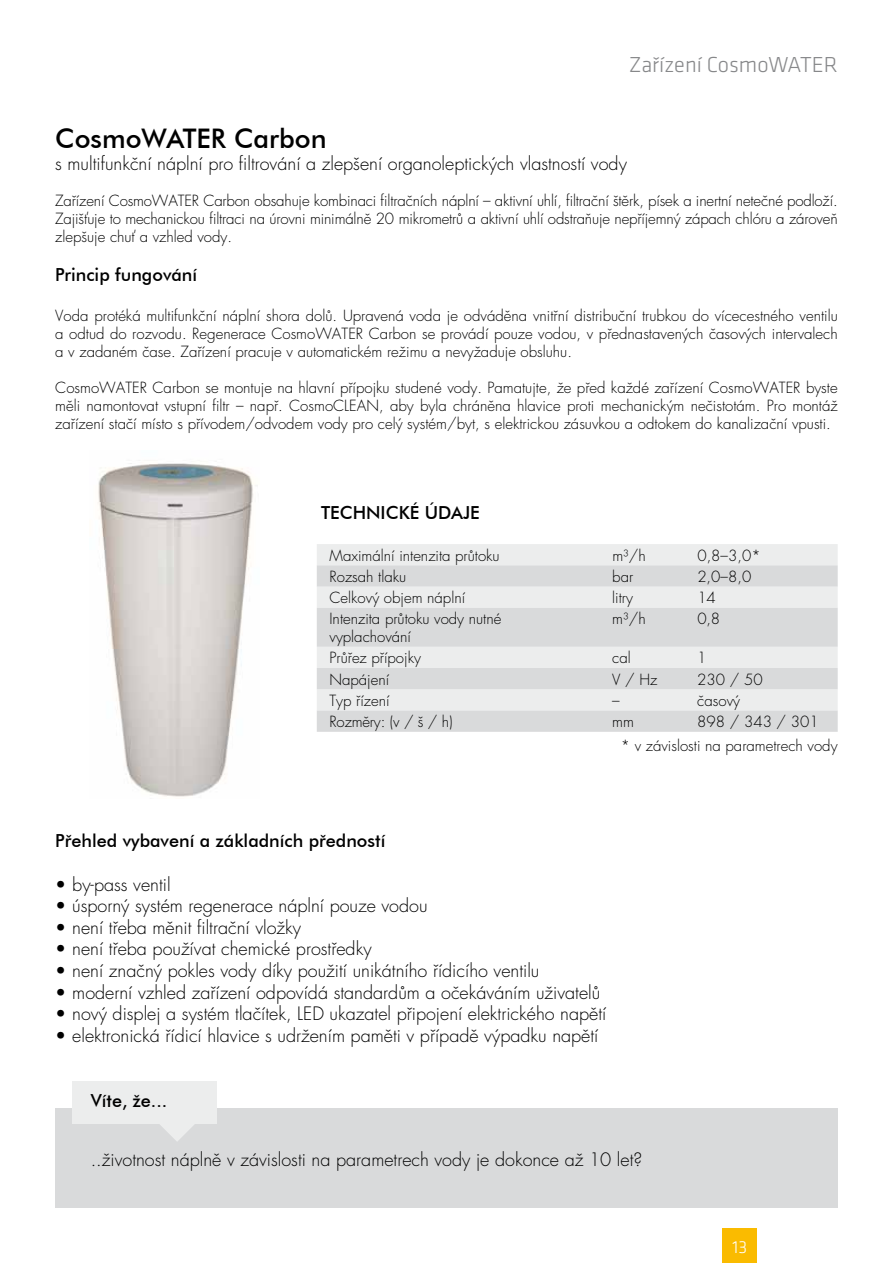
<style>
.page{position:relative;width:893px;height:1263px;background:#fff}
.page>*{position:absolute;margin:0;border:0;box-sizing:border-box;transform-origin:0 0}
.t1{font:500 27px "Futura CE";color:#000}
.t2{font:300 22.5px "GC Klavika";color:#87888a}
.t3{font:18px "Futura CE Light";color:#000}
.t4{font:500 18px "Futura CE";color:#000}
.t5{font:300 18px "GC Klavika";color:#fff}
.t6{font:15px/18px "Futura CE Light";color:#000;text-align:justify}
</style>
<div class="page">
<div style="left:723px;top:1229px;width:34px;height:34px;background:#fabb00"></div>
<img style="left:98px;top:463px;width:160px;height:334px">
<div style="left:317px;top:544px;width:521px;height:21px;background:#eceded"></div>
<svg style="left:317px;top:565px;width:521px;height:167px;fill:#d9dadb"></svg>
<div style="left:55px;top:1108px;width:783px;height:100px;background:#d9dadb"></div>
<div style="left:72px;top:1081px;width:145px;height:42px;background:#eceded"></div>
<svg style="left:153px;top:1123px;width:47px;height:18px"></svg>
<h2 class="t2" style="left:629px;top:51px;width:210px">Zařízení CosmoWATER</h2>
<h1 class="t1" style="left:55px;top:122px;width:273px">CosmoWATER Carbon</h1>
<p class="t3" style="left:55px;top:153px;width:573px">s multifunkční náplní pro filtrování a zlepšení organoleptických vlastností vody</p>
<p class="t6" style="left:55px;top:192px;width:784px">Zařízení CosmoWATER Carbon obsahuje kombinaci filtračních náplní – aktivní uhlí, filtrační štěrk, písek a inertní netečné podloží.<br>Zajišťuje to mechanickou filtraci na úrovni minimálně 20 mikrometrů a aktivní uhlí odstraňuje nepříjemný zápach chlóru a zároveň zlepšuje chuť a vzhled vody.</p>
<p class="t4" style="left:55px;top:264px;width:144px">Princip fungování</p>
<p class="t6" style="left:55px;top:307px;width:784px">Voda protéká multifunkční náplní shora dolů. Upravená voda je odváděna vnitřní distribuční trubkou do vícecestného ventilu a odtud do rozvodu. Regenerace CosmoWATER Carbon se provádí pouze vodou, v přednastavených časových intervalech a v zadaném čase. Zařízení pracuje v automatickém režimu a nevyžaduje obsluhu.</p>
<p class="t6" style="left:55px;top:379px;width:784px">CosmoWATER Carbon se montuje na hlavní přípojku studené vody. Pamatujte, že před každé zařízení CosmoWATER byste měli namontovat vstupní filtr – např. CosmoCLEAN, aby byla chráněna hlavice proti mechanickým nečistotám. Pro montáž zařízení stačí místo s přívodem/odvodem vody pro celý systém/byt, s elektrickou zásuvkou a odtokem do kanalizační vpusti.</p>
<p class="t4" style="left:321px;top:501px;width:160px">TECHNICKÉ ÚDAJE</p>
<p class="t6" style="left:330px;top:547px;width:172px">Maximální intenzita průtoku</p>
<p class="t6" style="left:612px;top:547px;width:35px">m³/h</p>
<p class="t6" style="left:697px;top:547px;width:65px">0,8–3,0*</p>
<p class="t6" style="left:330px;top:568px;width:78px">Rozsah tlaku</p>
<p class="t6" style="left:612px;top:568px;width:22px">bar</p>
<p class="t6" style="left:697px;top:568px;width:55px">2,0–8,0</p>
<p class="t6" style="left:329px;top:589px;width:137px">Celkový objem náplní</p>
<p class="t6" style="left:612px;top:589px;width:22px">litry</p>
<p class="t6" style="left:697px;top:589px;width:20px">14</p>
<p class="t6" style="left:329px;top:611px;width:173px">Intenzita průtoku vody nutné vyplachování</p>
<p class="t6" style="left:612px;top:611px;width:35px">m³/h</p>
<p class="t6" style="left:697px;top:611px;width:24px">0,8</p>
<p class="t6" style="left:329px;top:650px;width:93px">Průřez přípojky</p>
<p class="t6" style="left:612px;top:650px;width:20px">cal</p>
<p class="t6" style="left:697px;top:650px;width:11px">1</p>
<p class="t6" style="left:329px;top:671px;width:61px">Napájení</p>
<p class="t6" style="left:612px;top:671px;width:47px">V / Hz</p>
<p class="t6" style="left:697px;top:671px;width:67px">230 / 50</p>
<p class="t6" style="left:329px;top:692px;width:62px">Typ řízení</p>
<p class="t6" style="left:612px;top:692px;width:9px">–</p>
<p class="t6" style="left:697px;top:692px;width:44px">časový</p>
<p class="t6" style="left:329px;top:713px;width:125px">Rozměry: (v / š / h)</p>
<p class="t6" style="left:612px;top:713px;width:23px">mm</p>
<p class="t6" style="left:621px;top:711px;width:218px;line-height:23.4px;text-indent:77px">898 / 343 / 301<br>* v závislosti na parametrech vody</p>
<p class="t4" style="left:55px;top:830px;width:332px">Pøehled vybavení a základních pøedností</p>
<p class="t3" style="left:55px;top:874px;width:117px">• by-pass ventil</p>
<p class="t3" style="left:55px;top:895px;width:374px">• úsporný systém regenerace náplní pouze vodou</p>
<p class="t3" style="left:55px;top:917px;width:247px">• není třeba měnit filtrační vložky</p>
<p class="t3" style="left:55px;top:938px;width:318px">• není třeba používat chemické prostředky</p>
<p class="t3" style="left:55px;top:960px;width:486px">• není značný pokles vody díky použití unikátního řídicího ventilu</p>
<p class="t3" style="left:55px;top:982px;width:547px">• moderní vzhled zařízení odpovídá standardům a očekáváním uživatelů</p>
<p class="t3" style="left:55px;top:1003px;width:553px">• nový displej a systém tlačítek, LED ukazatel připojení elektrického napětí</p>
<p class="t3" style="left:55px;top:1025px;width:545px">• elektronická řídicí hlavice s udržením paměti v případě výpadku napětí</p>
<p class="t4" style="left:91px;top:1089px;width:78px">Víte, že...</p>
<p class="t3" style="left:91px;top:1150px;width:553px">..životnost náplně v závislosti na parametrech vody je dokonce až 10 let?</p>
<p class="t5" style="left:732px;top:1236px;width:16px">13</p>
</div>
